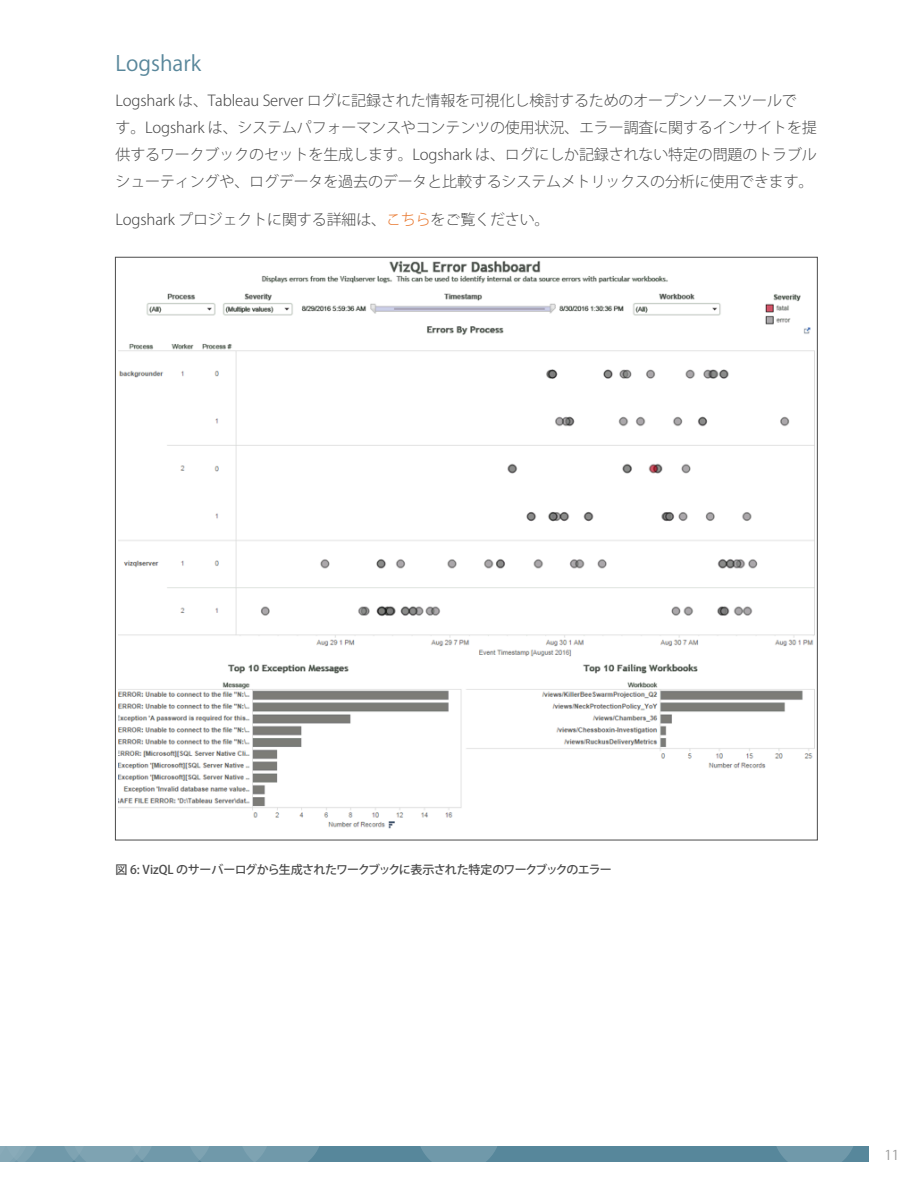
<style>
.page{position:relative;width:918px;height:1188px;background:#fff}
.page>*{position:absolute;margin:0;border:0;box-sizing:border-box;transform-origin:0 0}
.BODYCOPY-subhead{font:21px "Koz Go Pro";color:#59879b}
.BODYCOPY-standard{font:300 15px/27px "Koz Go Pro";letter-spacing:-.01em;color:#4b4b4b}
.t1{font:13.5px "Koz Go Pro";color:#9b9b9b}
.BODYCOPY-standard-2{font:500 12px "Koz Go Pro";letter-spacing:-.06em;color:#4b4b4b}
.s1{color:#e8762c}
</style>
<div class="page">
<div style="left:0;top:1147px;width:868px;height:15px;background:#57879b"></div>
<svg style="left:421px;top:1147px;width:76px;height:15px"></svg>
<svg style="left:777px;top:1147px;width:76px;height:15px"></svg>
<svg style="left:0;top:1147px;width:319px;height:15px"></svg>
<img style="left:118px;top:260px;width:696px;height:569px">
<p class="BODYCOPY-subhead" style="left:116px;top:50px;width:87px">Logshark</p>
<p class="BODYCOPY-standard" style="left:116px;top:87px;width:703px">Logshark は、Tableau Server ログに記録された情報を可視化し検討するためのオープンソースツールで<br>す。Logshark は、システムパフォーマンスやコンテンツの使用状況、エラー調査に関するインサイトを提供するワークブックのセットを生成します。Logshark は、ログにしか記録されない特定の問題のトラブルシューティングや、ログデータを過去のデータと比較するシステムメトリックスの分析に使用できます。</p>
<p class="BODYCOPY-standard" style="left:116px;top:206px;width:436px">Logshark プロジェクトに関する詳細は、<span class="s1">こちら</span>をご覧ください。</p>
<p class="BODYCOPY-standard-2" style="left:116px;top:862px;width:498px">図 6: VizQL のサーバーログから生成されたワークブックに表示された特定のワークブックのエラー</p>
<p class="t1" style="left:885px;top:1146px;width:16px">11</p>
</div>
